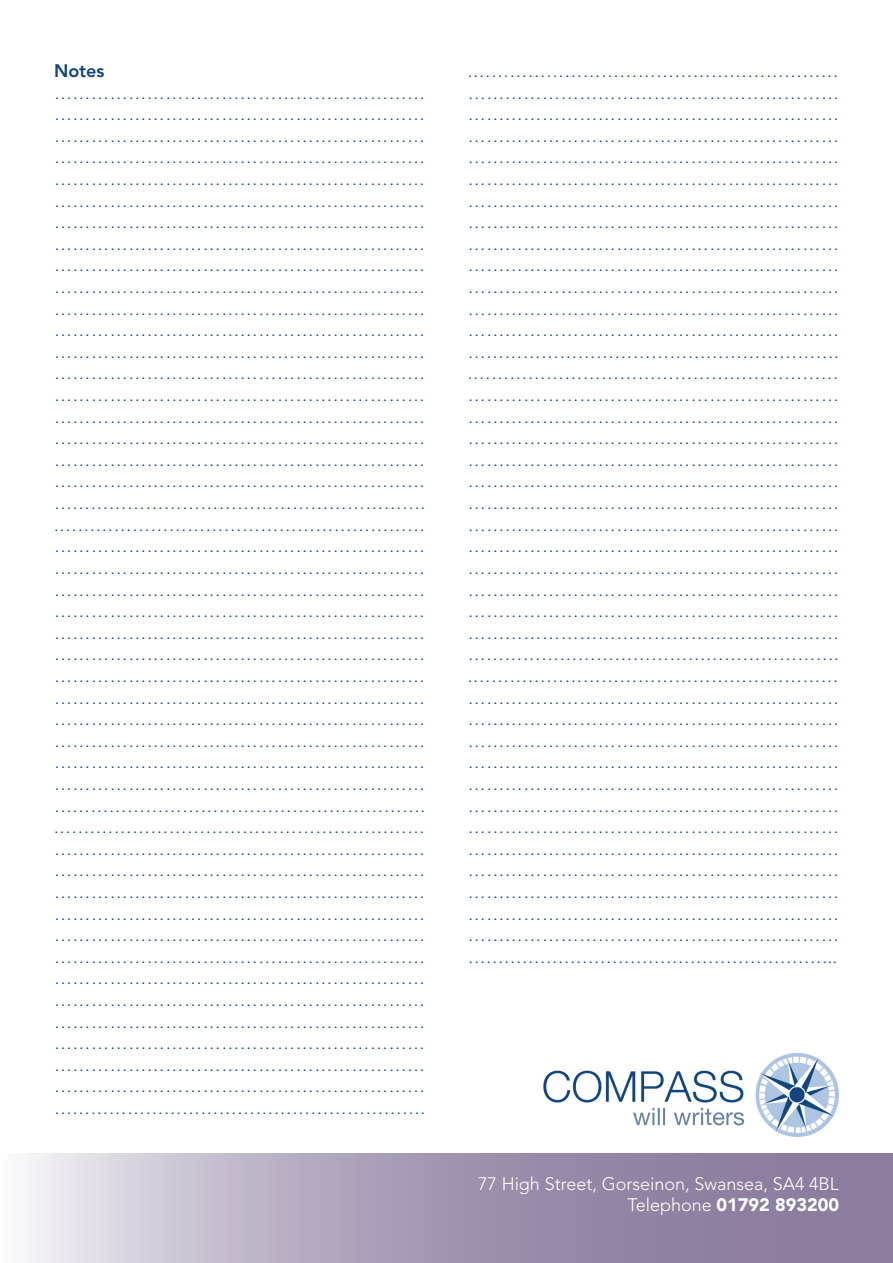
<style>
.page{position:relative;width:893px;height:1263px;background:#fff}
.page>*{position:absolute;margin:0;border:0;box-sizing:border-box;transform-origin:0 0}
.t1{font:300 18px/21.6px "Avenir LT Std";color:#0f457d;text-align:justify}
.t2{font:300 18px/21.6px "Avenir LT Std";color:#fff;text-align:right}
.t3{font:800 18px "Avenir LT Std";color:#0f457d}
.s1{font-weight:900}
</style>
<div class="page">
<svg style="left:25px;top:1153px;width:868px;height:110px;background:#aa9fb8"></svg>
<img style="left:543px;top:1053px;width:296px;height:84px">
<p class="t3" style="left:54px;top:60px;width:52px">Notes</p>
<p class="t1" style="left:54px;top:82px;width:373px">…………………………………………………… …………………………………………………… …………………………………………………… …………………………………………………… …………………………………………………… …………………………………………………… …………………………………………………… …………………………………………………… …………………………………………………… …………………………………………………… …………………………………………………… …………………………………………………… …………………………………………………… …………………………………………………… …………………………………………………… …………………………………………………… …………………………………………………… …………………………………………………… …………………………………………………… ……………………………………………………. .…………………………………………………… …………………………………………………… …………………………………………………… …………………………………………………… …………………………………………………… …………………………………………………… …………………………………………………… …………………………………………………… …………………………………………………… …………………………………………………… …………………………………………………… …………………………………………………… …………………………………………………… ……………………………………………………. .…………………………………………………… …………………………………………………… …………………………………………………… …………………………………………………… …………………………………………………… …………………………………………………… …………………………………………………… …………………………………………………… …………………………………………………… …………………………………………………… …………………………………………………… …………………………………………………… …………………………………………………… …………………………………………………….</p>
<p class="t1" style="left:468px;top:60px;width:373px">.…………………………………………………… …………………………………………………… …………………………………………………… …………………………………………………… …………………………………………………… …………………………………………………… …………………………………………………… …………………………………………………… …………………………………………………… …………………………………………………… …………………………………………………… …………………………………………………… …………………………………………………… ……………………………………………………. .…………………………………………………… …………………………………………………… …………………………………………………… …………………………………………………… …………………………………………………… …………………………………………………… …………………………………………………… …………………………………………………… …………………………………………………… …………………………………………………… …………………………………………………… …………………………………………………… …………………………………………………… ……………………………………………………. .…………………………………………………… …………………………………………………… …………………………………………………… …………………………………………………… …………………………………………………… …………………………………………………… …………………………………………………… …………………………………………………… …………………………………………………… …………………………………………………… …………………………………………………… …………………………………………………… …………………………………………………… ……………………………………………………..</p>
<p class="t2" style="left:478px;top:1173px;width:362px">77 High Street, Gorseinon, Swansea, SA4 4BL<br>Telephone <span class="s1">01792 893200</span></p>
</div>
